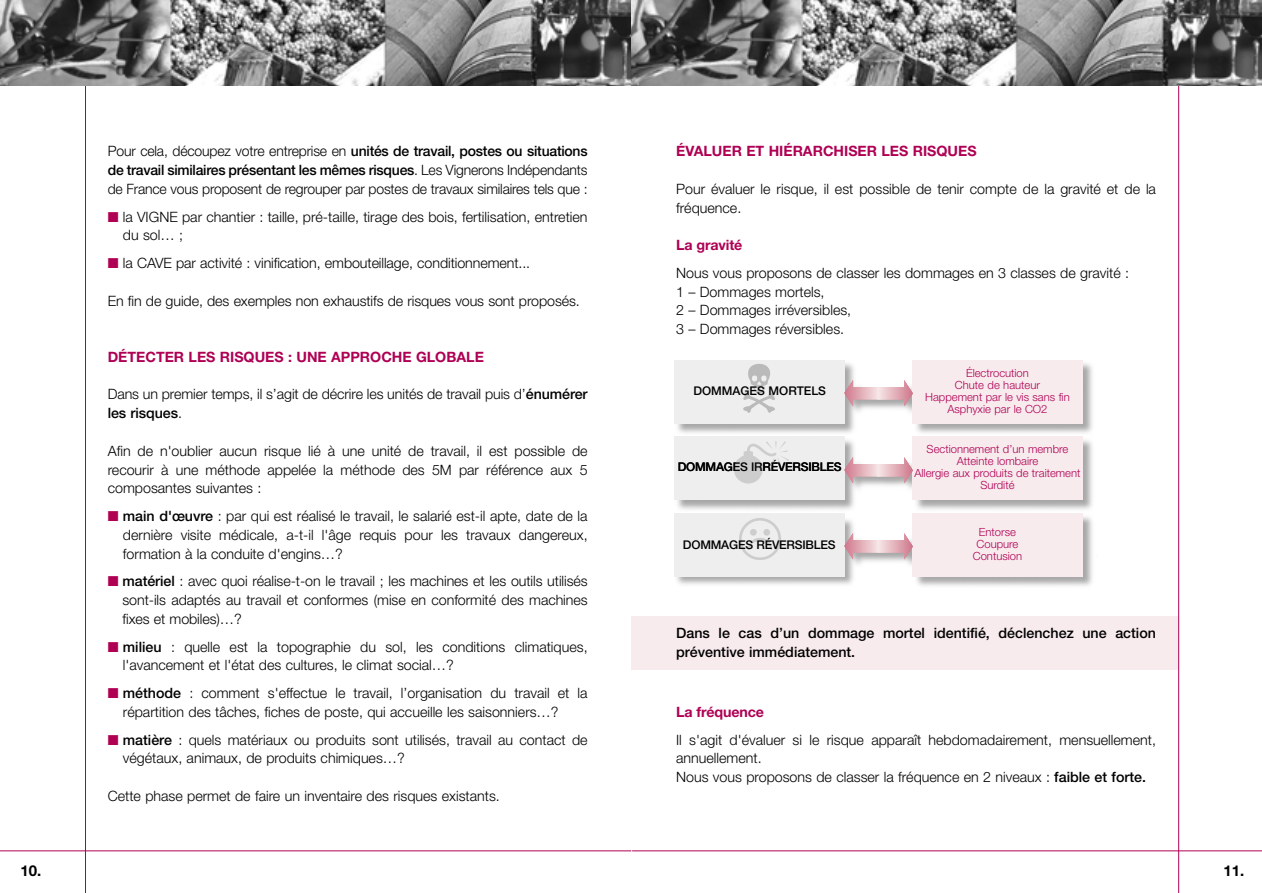
<style>
.page{position:relative;width:1262px;height:893px;background:#fff}
.page>*{position:absolute;margin:0;border:0;box-sizing:border-box;transform-origin:0 0}
.t1{font:700 15px "Helvetica Neue";color:#000}
.t2{font:300 14.25px/18.8px "Helvetica Neue";color:#000}
.t3{font:700 14.25px "Helvetica Neue";color:#af0054}
.t4{font:500 14.25px/18.8px "Helvetica Neue";color:#000}
.t5{font:500 12px "Helvetica Neue";letter-spacing:-.015em;color:#000}
.t6{font:300 11.25px/12px "Helvetica Neue";color:#af0054;text-align:center}
.s1{font-weight:500}
.s2{color:#af0054}
</style>
<div class="page">
<img style="left:674px;top:360px;width:418px;height:226px">
<div style="left:631px;top:616px;width:547px;height:53px;background:#f8ebed"></div>
<div style="left:674px;top:360px;width:170px;height:63px;background:#eee"></div>
<hr style="left:1178px;top:85px;width:1px;height:807px;background:#af0054">
<hr style="left:85px;top:85px;width:1px;height:807px;background:#af0054">
<hr style="left:0;top:850px;width:631px;height:1px;background:#af0054">
<hr style="left:632px;top:850px;width:629px;height:1px;background:#af0054">
<img style="left:0;top:0;width:631px;height:85px">
<svg style="left:631px;top:0;width:630px;height:85px;background:#7b7b7b"></svg>
<div style="left:674px;top:436px;width:170px;height:64px;background:#eee"></div>
<div style="left:912px;top:360px;width:170px;height:63px;background:#f8ebed"></div>
<div style="left:912px;top:436px;width:170px;height:64px;background:#f8ebed"></div>
<div style="left:912px;top:513px;width:170px;height:63px;background:#f8ebed"></div>
<div style="left:674px;top:513px;width:170px;height:63px;background:#eee"></div>
<svg style="left:844px;top:380px;width:69px;height:26px"></svg>
<svg style="left:844px;top:457px;width:69px;height:26px"></svg>
<svg style="left:844px;top:533px;width:69px;height:26px"></svg>
<p class="t2" style="left:108px;top:143px;width:481px;text-align:justify">Pour cela, découpez votre entreprise en <span class="s1">unités de travail, postes ou situations de travail similaires présentant les mêmes risques</span>. Les Vignerons Indépendants de France vous proposent de regrouper par postes de travaux similaires tels que :</p>
<p class="t2" style="left:123px;top:208px;width:466px;text-indent:-15px"><span class="s2">■</span> la VIGNE par chantier : taille, pré-taille, tirage des bois, fertilisation, entretien du sol… ;</p>
<p class="t2" style="left:108px;top:255px;width:424px"><span class="s2">■</span> la CAVE par activité : vinification, embouteillage, conditionnement...</p>
<p class="t2" style="left:108px;top:292px;width:473px">En fin de guide, des exemples non exhaustifs de risques vous sont proposés.</p>
<p class="t3" style="left:108px;top:352px;width:378px">DÉTECTER LES RISQUES : UNE APPROCHE GLOBALE</p>
<p class="t2" style="left:108px;top:386px;width:481px">Dans un premier temps, il s’agit de décrire les unités de travail puis d’<span class="s1">énumérer les risques</span>.</p>
<p class="t2" style="left:108px;top:442px;width:481px;text-align:justify">Afin de n'oublier aucun risque lié à une unité de travail, il est possible de recourir à une méthode appelée la méthode des 5M par référence aux 5 composantes suivantes :</p>
<p class="t2" style="left:123px;top:508px;width:466px;text-align:justify;text-indent:-15px"><span class="s2">■</span> <span class="s1">main d'œuvre</span> : par qui est réalisé le travail, le salarié est-il apte, date de la dernière visite médicale, a-t-il l'âge requis pour les travaux dangereux, formation à la conduite d'engins…?</p>
<p class="t2" style="left:122px;top:573px;width:466px;text-align:justify;text-indent:-15px"><span class="s2">■</span> <span class="s1">matériel</span> : avec quoi réalise-t-on le travail ; les machines et les outils utilisés sont-ils adaptés au travail et conformes (mise en conformité des machines fixes et mobiles)…?</p>
<p class="t2" style="left:123px;top:638px;width:466px;text-indent:-15px"><span class="s2">■</span> <span class="s1">milieu</span> : quelle est la topographie du sol, les conditions climatiques, l'avancement et l'état des cultures, le climat social…?</p>
<p class="t2" style="left:123px;top:685px;width:466px;text-indent:-15px"><span class="s2">■</span> <span class="s1">méthode</span> : comment s'effectue le travail, l’organisation du travail et la répartition des tâches, fiches de poste, qui accueille les saisonniers…?</p>
<p class="t2" style="left:123px;top:731px;width:466px;text-indent:-15px"><span class="s2">■</span> <span class="s1">matière</span> : quels matériaux ou produits sont utilisés, travail au contact de végétaux, animaux, de produits chimiques…?</p>
<p class="t2" style="left:108px;top:787px;width:393px">Cette phase permet de faire un inventaire des risques existants.</p>
<p class="t3" style="left:676px;top:146px;width:302px">ÉVALUER ET HIÉRARCHISER LES RISQUES</p>
<p class="t2" style="left:676px;top:181px;width:481px">Pour évaluer le risque, il est possible de tenir compte de la gravité et de la fréquence.</p>
<p class="t3" style="left:676px;top:240px;width:68px">La gravité</p>
<p class="t2" style="left:676px;top:265px;width:454px">Nous vous proposons de classer les dommages en 3 classes de gravité :<br>1 – Dommages mortels,<br>2 – Dommages irréversibles,<br>3 – Dommages réversibles.</p>
<p class="t5" style="left:693px;top:386px;width:134px">DOMMAGES MORTELS</p>
<p class="t5" style="left:677px;top:463px;width:165px">DOMMAGES IRRÉVERSIBLES</p>
<p class="t5" style="left:771px;top:463px;width:9px">E</p>
<p class="t5" style="left:683px;top:540px;width:154px">DOMMAGES RÉVERSIBLES</p>
<p class="t6" style="left:925px;top:368px;width:146px">Électrocution<br>Chute de hauteur<br>Happement par le vis sans fin<br>Asphyxie par le CO2</p>
<p class="t6" style="left:914px;top:444px;width:168px">Sectionnement d’un membre<br>Atteinte lombaire<br>Allergie aux produits de traitement<br>Surdité</p>
<p class="t6" style="left:972px;top:527px;width:51px">Entorse<br>Coupure<br>Contusion</p>
<p class="t4" style="left:676px;top:625px;width:481px">Dans le cas d’un dommage mortel identifié, déclenchez une action préventive immédiatement.</p>
<p class="t3" style="left:676px;top:706px;width:89px">La fréquence</p>
<p class="t2" style="left:676px;top:731px;width:481px">Il s'agit d'évaluer si le risque apparaît hebdomadairement, mensuellement, annuellement.<br>Nous vous proposons de classer la fréquence en 2 niveaux : <span class="s1">faible et forte.</span></p>
<p class="t1" style="left:21px;top:865px;width:22px">10.</p>
<p class="t1" style="left:1223px;top:865px;width:22px">11.</p>
</div>
